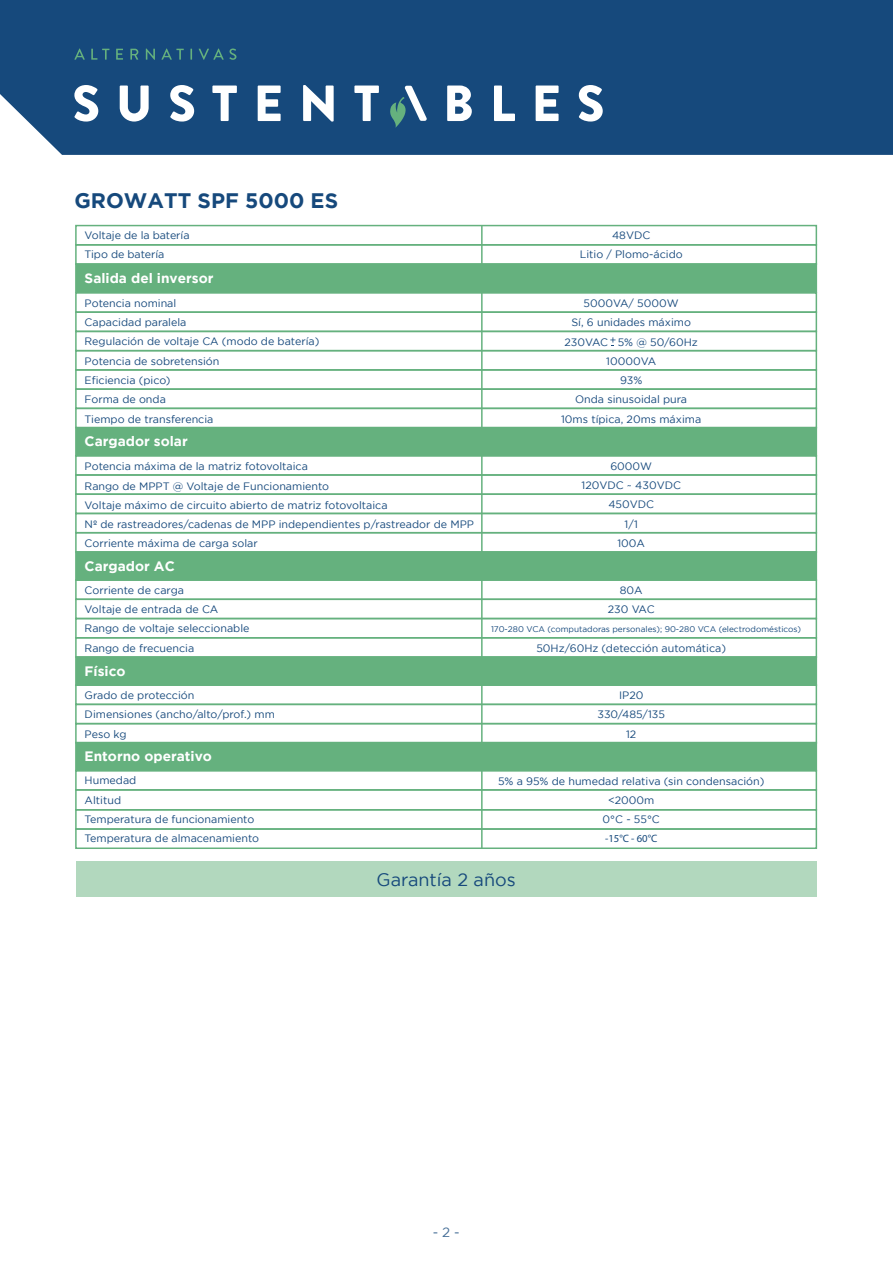
<style>
.page{position:relative;width:893px;height:1263px;background:#fff}
.page>*{position:absolute;margin:0;border:0;box-sizing:border-box;transform-origin:0 0}
.t1{font:700 21px "Gotham";color:#16497c}
.t2{font:18px "Gotham";color:#16497c}
.t3{font:700 13.65px "Gotham";color:#fff}
.t4{font:13.5px "Gotham";color:#16497c}
.t5{font:10.65px/19.4px "Gotham";color:#16497c;text-align:center}
.t6{font:10.65px "Myriad Pro";color:#16497c}
.t7{font:8.25px "Gotham";color:#16497c}
</style>
<div class="page">
<div style="left:75px;top:225px;width:742px;height:21px;border:2px solid #65b17e"></div>
<div style="left:75px;top:292px;width:742px;height:21px;border:2px solid #65b17e"></div>
<div style="left:75px;top:311px;width:742px;height:21px;border:2px solid #65b17e"></div>
<div style="left:75px;top:350px;width:742px;height:21px;border:2px solid #65b17e"></div>
<div style="left:75px;top:369px;width:742px;height:21px;border:2px solid #65b17e"></div>
<div style="left:75px;top:388px;width:742px;height:21px;border:2px solid #65b17e"></div>
<hr style="left:481px;top:226px;width:2px;height:622px;background:#65b17e">
<div style="left:75px;top:331px;width:742px;height:20px;border:2px solid #65b17e"></div>
<div style="left:75px;top:408px;width:742px;height:20px;border:2px solid #65b17e"></div>
<div style="left:75px;top:598px;width:742px;height:21px;border:2px solid #65b17e"></div>
<div style="left:75px;top:618px;width:742px;height:20px;border:2px solid #65b17e"></div>
<div style="left:75px;top:637px;width:742px;height:21px;border:2px solid #65b17e"></div>
<div style="left:75px;top:704px;width:742px;height:20px;border:2px solid #65b17e"></div>
<div style="left:75px;top:723px;width:742px;height:21px;border:2px solid #65b17e"></div>
<div style="left:75px;top:263px;width:742px;height:30px;background:#65b17e;border:2px solid #65b17e"></div>
<div style="left:75px;top:427px;width:742px;height:29px;background:#65b17e"></div>
<div style="left:75px;top:455px;width:742px;height:21px;border:2px solid #65b17e"></div>
<div style="left:75px;top:474px;width:742px;height:21px;border:2px solid #65b17e"></div>
<div style="left:75px;top:493px;width:742px;height:21px;border:2px solid #65b17e"></div>
<div style="left:75px;top:513px;width:742px;height:20px;border:2px solid #65b17e"></div>
<div style="left:75px;top:532px;width:742px;height:21px;border:2px solid #65b17e"></div>
<div style="left:75px;top:551px;width:742px;height:30px;background:#65b17e"></div>
<div style="left:75px;top:656px;width:742px;height:30px;background:#65b17e;border:2px solid #65b17e"></div>
<div style="left:75px;top:742px;width:742px;height:29px;background:#65b17e"></div>
<div style="left:75px;top:809px;width:742px;height:21px;border:2px solid #65b17e"></div>
<div style="left:75px;top:828px;width:742px;height:21px;border:2px solid #65b17e"></div>
<div style="left:75px;top:770px;width:742px;height:21px;border:2px solid #65b17e"></div>
<svg style="left:610px;top:337px;width:5px;height:9px"></svg>
<div style="left:0;top:0;width:893px;height:155px;background:#16497c"></div>
<svg style="left:74px;top:85px;width:24px;height:37px"></svg>
<svg style="left:120px;top:86px;width:29px;height:36px"></svg>
<svg style="left:170px;top:85px;width:24px;height:37px"></svg>
<svg style="left:212px;top:86px;width:25px;height:35px"></svg>
<svg style="left:258px;top:86px;width:23px;height:35px"></svg>
<svg style="left:303px;top:85px;width:31px;height:37px"></svg>
<svg style="left:354px;top:86px;width:25px;height:35px"></svg>
<svg style="left:447px;top:86px;width:25px;height:35px"></svg>
<svg style="left:494px;top:86px;width:21px;height:35px"></svg>
<svg style="left:536px;top:86px;width:23px;height:35px"></svg>
<svg style="left:579px;top:85px;width:24px;height:37px"></svg>
<svg style="left:390px;top:86px;width:37px;height:42px;background:#4a7892"></svg>
<svg style="left:74px;top:49px;width:11px;height:11px"></svg>
<svg style="left:91px;top:49px;width:18px;height:11px"></svg>
<svg style="left:116px;top:49px;width:7px;height:11px"></svg>
<svg style="left:130px;top:49px;width:8px;height:11px"></svg>
<svg style="left:146px;top:49px;width:9px;height:11px"></svg>
<svg style="left:161px;top:49px;width:23px;height:11px"></svg>
<svg style="left:190px;top:49px;width:2px;height:11px"></svg>
<svg style="left:199px;top:49px;width:37px;height:11px"></svg>
<div style="left:76px;top:862px;width:740px;height:35px;background:#b2d8be"></div>
<h1 class="t1" style="left:74px;top:188px;width:265px">GROWATT SPF 5000 ES</h1>
<p class="t5" style="left:85px;top:225px;width:106px;text-align:left">Voltaje de la batería<br>Tipo de batería</p>
<p class="t5" style="left:85px;top:293px;width:236px;text-align:left">Potencia nominal<br>Capacidad paralela<br>Regulación de voltaje CA (modo de batería)<br>Potencia de sobretensión<br>Eficiencia (pico)<br>Forma de onda<br>Tiempo de transferencia</p>
<p class="t5" style="left:85px;top:457px;width:391px;text-align:left">Potencia máxima de la matriz fotovoltaica<br>Rango de MPPT @ Voltaje de Funcionamiento<br>Voltaje máximo de circuito abierto de matriz fotovoltaica<br>Nº de rastreadores/cadenas de MPP independientes p/rastreador de MPP Corriente máxima de carga solar</p>
<p class="t5" style="left:85px;top:580px;width:166px;text-align:left">Corriente de carga<br>Voltaje de entrada de CA<br>Rango de voltaje seleccionable<br>Rango de frecuencia</p>
<p class="t5" style="left:85px;top:685px;width:192px;text-align:left">Grado de protección<br>Dimensiones (ancho/alto/prof.) mm<br>Peso kg</p>
<p class="t5" style="left:85px;top:771px;width:176px;text-align:left">Humedad<br>Altitud<br>Temperatura de funcionamiento<br>Temperatura de almacenamiento</p>
<p class="t3" style="left:85px;top:270px;width:130px">Salida del inversor</p>
<p class="t3" style="left:85px;top:434px;width:105px">Cargador solar</p>
<p class="t3" style="left:85px;top:558px;width:92px">Cargador AC</p>
<p class="t3" style="left:85px;top:663px;width:42px">Físico</p>
<p class="t3" style="left:85px;top:748px;width:129px">Entorno operativo</p>
<p class="t5" style="left:580px;top:225px;width:104px">48VDC<br>Litio / Plomo-ácido</p>
<p class="t5" style="left:561px;top:293px;width:142px">5000VA/ 5000W<br>Sí, 6 unidades máximo<br>230VAC 5% @ 50/60Hz<br>10000VA<br>93%<br>Onda sinusoidal pura<br>10ms típica, 20ms máxima</p>
<p class="t5" style="left:581px;top:456px;width:101px">6000W<br>120VDC ~ 430VDC<br>450VDC<br>1/1<br>100A</p>
<p class="t5" style="left:608px;top:580px;width:48px">80A<br>230 VAC</p>
<p class="t7" style="left:491px;top:625px;width:311px">170-280 VCA (computadoras personales); 90-280 VCA (electrodomésticos)</p>
<p class="t5" style="left:536px;top:638px;width:191px">50Hz/60Hz (detección automática)</p>
<p class="t5" style="left:597px;top:685px;width:69px">IP20<br>330/485/135<br>12</p>
<p class="t5" style="left:498px;top:771px;width:268px">5% a 95% de humedad relativa (sin condensación) &lt;2000m<br>0°C - 55°C</p>
<p class="t6" style="left:605px;top:832px;width:54px">-15°C - 60°C</p>
<h2 class="t2" style="left:377px;top:869px;width:141px">Garantía 2 años</h2>
<p class="t4" style="left:432px;top:1225px;width:29px">- 2 -</p>
</div>
